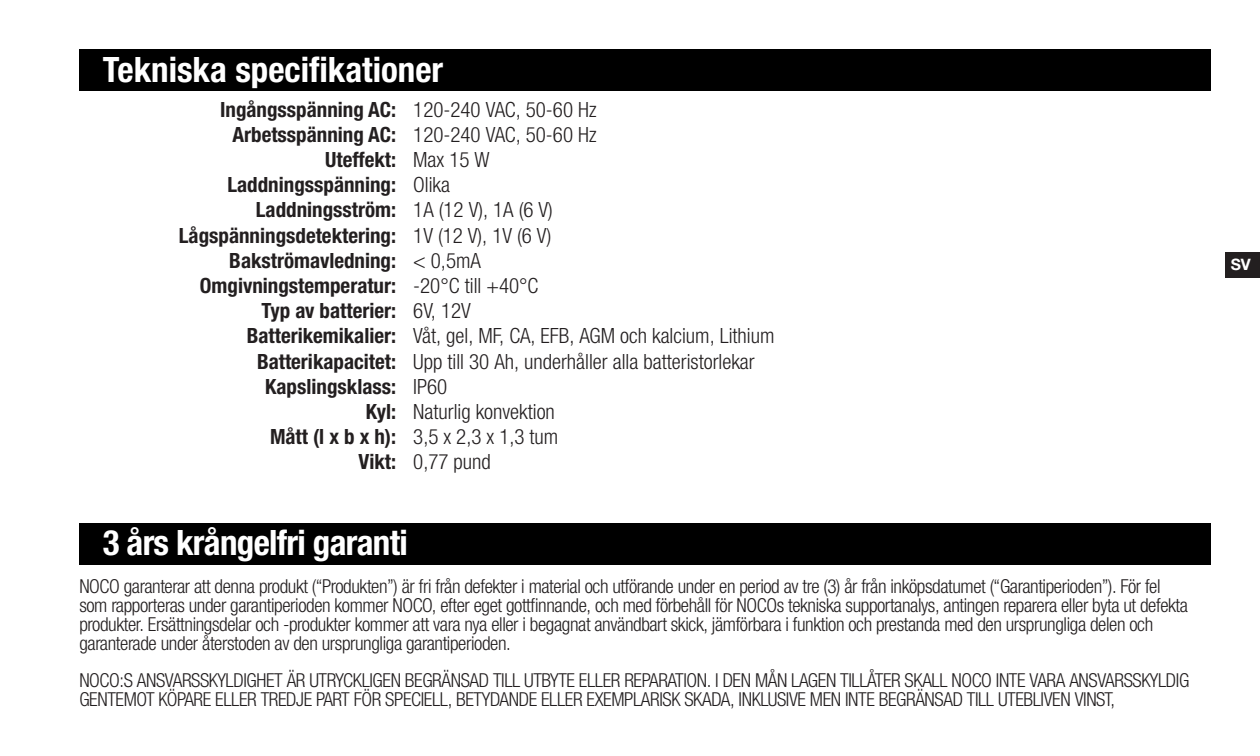
<style>
.page{position:relative;width:1260px;height:756px;background:#fff}
.page>*{position:absolute;margin:0;border:0;box-sizing:border-box;transform-origin:0 0}
.t1{font:700 condensed 35px "Helvetica Neue LTW1 G";letter-spacing:-.01em;color:#fff}
.t2{font:300 condensed 21px "Helvetica Neue LTW1 G";color:#231f20}
.t3{font:700 condensed 21px "Helvetica Neue LTW1 G";color:#231f20}
.Front_Page{font:300 condensed 19.25px/19.2px "Helvetica Neue LTW1 G";letter-spacing:-.02em;color:#231f20}
.t4{font:700 15.75px "Helvetica Neue LT Std";color:#fff}
</style>
<div class="page">
<div style="left:1226px;top:252px;width:34px;height:25px;background:#231f20"></div>
<div style="left:79px;top:523px;width:1132px;height:41px;background:#000"></div>
<div style="left:79px;top:50px;width:1132px;height:41px;background:#000"></div>
<p class="t1" style="left:103px;top:49px;width:342px">Tekniska specifikationer</p>
<p class="t3" style="left:220px;top:96px;width:178px">Ingångsspänning AC:</p>
<p class="t3" style="left:233px;top:122px;width:165px">Arbetsspänning AC:</p>
<p class="t3" style="left:325px;top:147px;width:72px">Uteffekt:</p>
<p class="t3" style="left:227px;top:172px;width:170px">Laddningsspänning:</p>
<p class="t3" style="left:256px;top:197px;width:142px">Laddningsström:</p>
<p class="t3" style="left:179px;top:222px;width:219px">Lågspänningsdetektering:</p>
<p class="t3" style="left:229px;top:248px;width:168px">Bakströmavledning:</p>
<p class="t3" style="left:200px;top:273px;width:198px">Omgivningstemperatur:</p>
<p class="t3" style="left:261px;top:298px;width:136px">Typ av batterier:</p>
<p class="t3" style="left:247px;top:323px;width:151px">Batterikemikalier:</p>
<p class="t3" style="left:257px;top:348px;width:141px">Batterikapacitet:</p>
<p class="t3" style="left:265px;top:374px;width:132px">Kapslingsklass:</p>
<p class="t3" style="left:366px;top:399px;width:32px">Kyl:</p>
<p class="t3" style="left:270px;top:424px;width:128px">Mått (l x b x h):</p>
<p class="t3" style="left:358px;top:449px;width:39px">Vikt:</p>
<p class="t2" style="left:413px;top:97px;width:185px">120-240 VAC, 50-60 Hz</p>
<p class="t2" style="left:413px;top:122px;width:185px">120-240 VAC, 50-60 Hz</p>
<p class="t2" style="left:413px;top:147px;width:78px">Max 15 W</p>
<p class="t2" style="left:413px;top:172px;width:38px">Olika</p>
<p class="t2" style="left:413px;top:198px;width:141px">1A (12 V), 1A (6 V)</p>
<p class="t2" style="left:413px;top:223px;width:140px">1V (12 V), 1V (6 V)</p>
<p class="t2" style="left:413px;top:248px;width:69px">&lt; 0,5mA</p>
<p class="t2" style="left:413px;top:273px;width:127px">-20°C till +40°C</p>
<p class="t2" style="left:413px;top:298px;width:59px">6V, 12V</p>
<p class="t2" style="left:413px;top:324px;width:363px">Våt, gel, MF, CA, EFB, AGM och kalcium, Lithium</p>
<p class="t2" style="left:413px;top:349px;width:343px">Upp till 30 Ah, underhåller alla batteristorlekar</p>
<p class="t2" style="left:413px;top:374px;width:36px">IP60</p>
<p class="t2" style="left:413px;top:399px;width:143px">Naturlig konvektion</p>
<p class="t2" style="left:413px;top:424px;width:147px">3,5 x 2,3 x 1,3 tum</p>
<p class="t2" style="left:413px;top:450px;width:79px">0,77 pund</p>
<p class="t1" style="left:103px;top:521px;width:307px">3 års krångelfri garanti</p>
<p class="Front_Page" style="left:79px;top:576px;width:1110px">NOCO garanterar att denna produkt (“Produkten”) är fri från defekter i material och utförande under en period av tre (3) år från inköpsdatumet (“Garantiperioden”). För fel som rapporteras under garantiperioden kommer NOCO, efter eget gottfinnande, och med förbehåll för NOCOs tekniska supportanalys, antingen reparera eller byta ut defekta produkter. Ersättningsdelar och -produkter kommer att vara nya eller i begagnat användbart skick, jämförbara i funktion och prestanda med den ursprungliga delen och garanterade under återstoden av den ursprungliga garantiperioden.</p>
<p class="Front_Page" style="left:79px;top:671px;width:1112px">NOCO:S ANSVARSSKYLDIGHET ÄR UTRYCKLIGEN BEGRÄNSAD TILL UTBYTE ELLER REPARATION. I DEN MÅN LAGEN TILLÅTER SKALL NOCO INTE VARA ANSVARSSKYLDIG<br>GENTEMOT KÖPARE ELLER TREDJE PART FÖR SPECIELL, BETYDANDE ELLER EXEMPLARISK SKADA, INKLUSIVE MEN INTE BEGRÄNSAD TILL UTEBLIVEN VINST,</p>
<p class="t4" style="left:1231px;top:255px;width:22px">SV</p>
</div>
